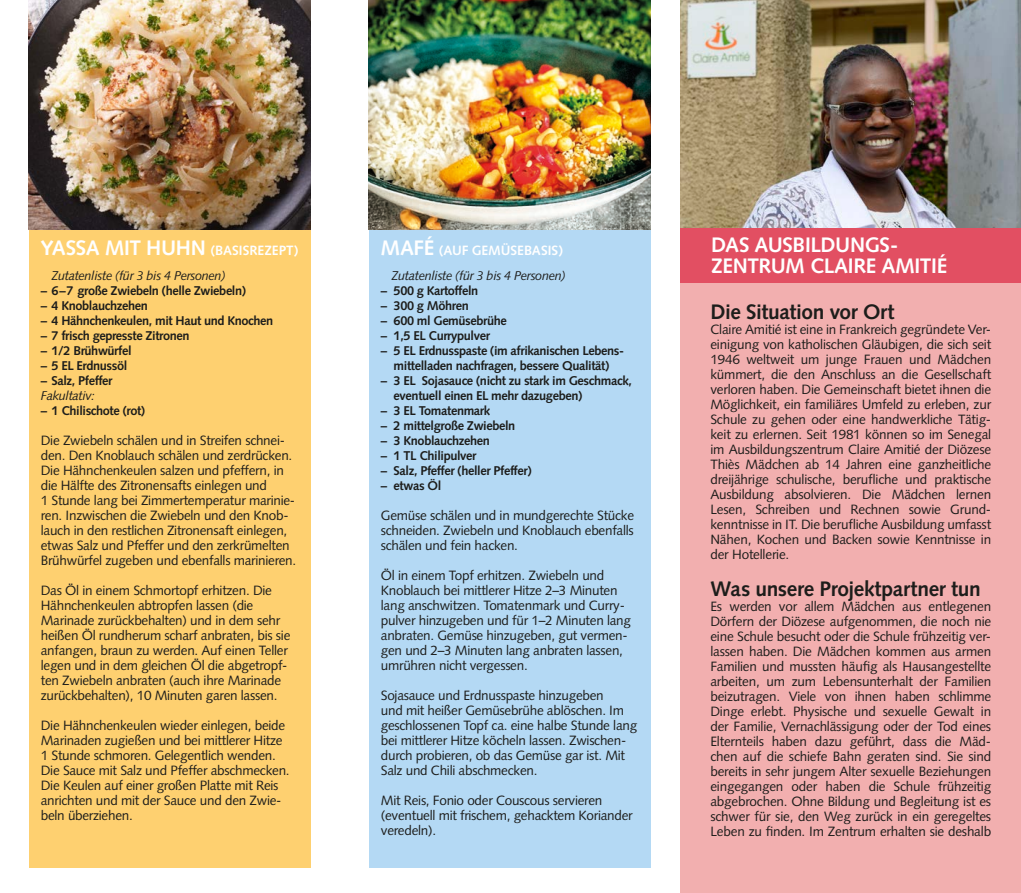
<style>
.page{position:relative;width:1021px;height:893px;background:#fff}
.page>*{position:absolute;margin:0;border:0;box-sizing:border-box;transform-origin:0 0}
.t1{font:700 21px "Syntax LT Pro";letter-spacing:-.02em;color:#1d1d1b}
.t2{font:700 21px/21px "Syntax LT Pro";letter-spacing:-.02em;color:#fff}
.t3{font:13.5px/15px "Syntax LT Pro";letter-spacing:-.02em;color:#1d1d1b}
.t4{font:700 13.5px "Syntax LT Pro";color:#fff}
.t5{font:700 12.75px/15px "Syntax LT Pro";letter-spacing:-.03em;color:#1d1d1b;text-align:center}
.t6{font:italic 12.75px "Syntax LT Pro";letter-spacing:-.03em;color:#1d1d1b}
.s1{font-size:21px}
</style>
<div class="page">
<div style="left:680px;top:0;width:340px;height:893px;background:#f2afaf"></div>
<img style="left:680px;top:0;width:340px;height:229px">
<div style="left:29px;top:0;width:281px;height:867px;background:#fed070"></div>
<img style="left:29px;top:0;width:281px;height:230px">
<div style="left:369px;top:0;width:281px;height:867px;background:#b4d9f4"></div>
<img style="left:369px;top:0;width:281px;height:230px">
<div style="left:680px;top:229px;width:340px;height:54px;background:#e24f62"></div>
<p class="t4" style="left:41px;top:242px;width:259px"><span class="s1">YASSA MIT HUHN</span> (BASISREZEPT)</p>
<p class="t4" style="left:380px;top:242px;width:184px"><span class="s1">MAFÉ</span> (AUF GEMÜSEBASIS)</p>
<p class="t6" style="left:51px;top:268px;width:176px">Zutatenliste (für 3 bis 4 Personen)</p>
<p class="t5" style="left:41px;top:283px;width:207px">– 6–7 große Zwiebeln (helle Zwiebeln)</p>
<p class="t5" style="left:41px;top:298px;width:108px">– 4 Knoblauchzehen</p>
<p class="t5" style="left:41px;top:313px;width:234px">– 4 Hähnchenkeulen, mit Haut und Knochen</p>
<p class="t5" style="left:41px;top:328px;width:150px">– 7 frisch gepresste Zitronen</p>
<p class="t5" style="left:41px;top:343px;width:92px">– 1/2 Brühwürfel</p>
<p class="t5" style="left:41px;top:358px;width:88px">– 5 EL Erdnussöl</p>
<p class="t5" style="left:41px;top:373px;width:73px">– Salz, Pfeffer</p>
<p class="t6" style="left:41px;top:388px;width:56px">Fakultativ:</p>
<p class="t5" style="left:41px;top:403px;width:106px">– 1 Chilischote (rot)</p>
<p class="t3" style="left:41px;top:432px;width:257px">Die Zwiebeln schälen und in Streifen schnei&shy;den. Den Knoblauch schälen und zerdrücken.<br>Die Hähnchenkeulen salzen und pfeffern, in die Hälfte des Zitronensafts einlegen und<br>1 Stunde lang bei Zimmertemperatur marinie&shy;ren. Inzwischen die Zwiebeln und den Knob&shy;lauch in den restlichen Zitronensaft einlegen, etwas Salz und Pfeffer und den zerkrümelten Brühwürfel zugeben und ebenfalls marinieren.</p>
<p class="t3" style="left:41px;top:582px;width:251px">Das Öl in einem Schmortopf erhitzen. Die Hähnchenkeulen abtropfen lassen (die Marinade zurückbehalten) und in dem sehr heißen Öl rundherum scharf anbraten, bis sie anfangen, braun zu werden. Auf einen Teller legen und in dem gleichen Öl die abgetropf&shy;ten Zwiebeln anbraten (auch ihre Marinade zurückbehalten), 10 Minuten garen lassen.</p>
<p class="t3" style="left:41px;top:717px;width:250px">Die Hähnchenkeulen wieder einlegen, beide Marinaden zugießen und bei mittlerer Hitze 1 Stunde schmoren. Gelegentlich wenden.<br>Die Sauce mit Salz und Pfeffer abschmecken.<br>Die Keulen auf einer großen Platte mit Reis anrichten und mit der Sauce und den Zwie&shy;beln überziehen.</p>
<p class="t6" style="left:391px;top:268px;width:176px">Zutatenliste (für 3 bis 4 Personen)</p>
<p class="t5" style="left:381px;top:283px;width:99px">– 500 g Kartoffeln</p>
<p class="t5" style="left:381px;top:298px;width:89px">– 300 g Möhren</p>
<p class="t5" style="left:381px;top:313px;width:127px">– 600 ml Gemüsebrühe</p>
<p class="t5" style="left:381px;top:328px;width:110px">– 1,5 EL Currypulver</p>
<p class="t5" style="left:381px;top:343px;width:245px">– 5 EL Erdnusspaste (im afrikanischen Lebens&shy;mittelladen nachfragen, bessere Qualität)</p>
<p class="t5" style="left:393px;top:373px;width:240px;text-align:left;text-indent:-13px">– 3 EL Sojasauce (nicht zu stark im Geschmack, eventuell einen EL mehr dazugeben)</p>
<p class="t5" style="left:381px;top:403px;width:111px">– 3 EL Tomatenmark</p>
<p class="t5" style="left:381px;top:418px;width:136px">– 2 mittelgroße Zwiebeln</p>
<p class="t5" style="left:381px;top:433px;width:111px">– 3 Knoblauchzehen</p>
<p class="t5" style="left:381px;top:448px;width:97px">– 1 TL Chilipulver</p>
<p class="t5" style="left:381px;top:463px;width:152px">– Salz, Pfeffer (heller Pfeffer)</p>
<p class="t5" style="left:381px;top:478px;width:62px">– etwas Öl</p>
<p class="t3" style="left:381px;top:507px;width:255px;text-align:justify">Gemüse schälen und in mundgerechte Stücke schneiden. Zwiebeln und Knoblauch ebenfalls schälen und fein hacken.</p>
<p class="t3" style="left:381px;top:567px;width:252px">Öl in einem Topf erhitzen. Zwiebeln und Knoblauch bei mittlerer Hitze 2–3 Minuten lang anschwitzen. Tomatenmark und Curry&shy;pulver hinzugeben und für 1–2 Minuten lang anbraten. Gemüse hinzugeben, gut vermen&shy;gen und 2–3 Minuten lang anbraten lassen, umrühren nicht vergessen.</p>
<p class="t3" style="left:381px;top:687px;width:258px">Sojasauce und Erdnusspaste hinzugeben<br>und mit heißer Gemüsebrühe ablöschen. Im geschlossenen Topf ca. eine halbe Stunde lang bei mittlerer Hitze köcheln lassen. Zwischen&shy;durch probieren, ob das Gemüse gar ist. Mit Salz und Chili abschmecken.</p>
<p class="t3" style="left:381px;top:792px;width:253px">Mit Reis, Fonio oder Couscous servieren (eventuell mit frischem, gehacktem Koriander veredeln).</p>
<h1 class="t2" style="left:711px;top:234px;width:237px">DAS AUSBILDUNGS-<br>ZENTRUM CLAIRE AMITIÉ</h1>
<h1 class="t1" style="left:710px;top:299px;width:186px">Die Situation vor Ort</h1>
<p class="t3" style="left:710px;top:322px;width:282px;text-align:justify">Claire Amitié ist eine in Frankreich gegründete Ver&shy;einigung von katholischen Gläubigen, die sich seit 1946 weltweit um junge Frauen und Mädchen kümmert, die den Anschluss an die Gesellschaft verloren haben. Die Gemeinschaft bietet ihnen die Möglichkeit, ein familiäres Umfeld zu erleben, zur Schule zu gehen oder eine handwerkliche Tätig&shy;keit zu erlernen. Seit 1981 können so im Senegal im Ausbildungszentrum Claire Amitié der Diözese Thiès Mädchen ab 14 Jahren eine ganzheitliche dreijährige schulische, berufliche und praktische Ausbildung absolvieren. Die Mädchen lernen Lesen, Schreiben und Rechnen sowie Grund&shy;kenntnisse in IT. Die berufliche Ausbildung umfasst Nähen, Kochen und Backen sowie Kenntnisse in der Hotellerie.</p>
<h1 class="t1" style="left:710px;top:576px;width:272px">Was unsere Projektpartner tun</h1>
<p class="t3" style="left:710px;top:598px;width:282px;text-align:justify">Es werden vor allem Mädchen aus entlegenen Dörfern der Diözese aufgenommen, die noch nie eine Schule besucht oder die Schule frühzeitig ver&shy;lassen haben. Die Mädchen kommen aus armen Familien und mussten häufig als Hausangestellte arbeiten, um zum Lebensunterhalt der Familien beizutragen. Viele von ihnen haben schlimme Dinge erlebt. Physische und sexuelle Gewalt in der Familie, Vernachlässigung oder der Tod eines Elternteils haben dazu geführt, dass die Mäd&shy;chen auf die schiefe Bahn geraten sind. Sie sind bereits in sehr jungem Alter sexuelle Beziehungen eingegangen oder haben die Schule frühzeitig abgebrochen. Ohne Bildung und Begleitung ist es schwer für sie, den Weg zurück in ein geregeltes Leben zu finden. Im Zentrum erhalten sie deshalb</p>
</div>
